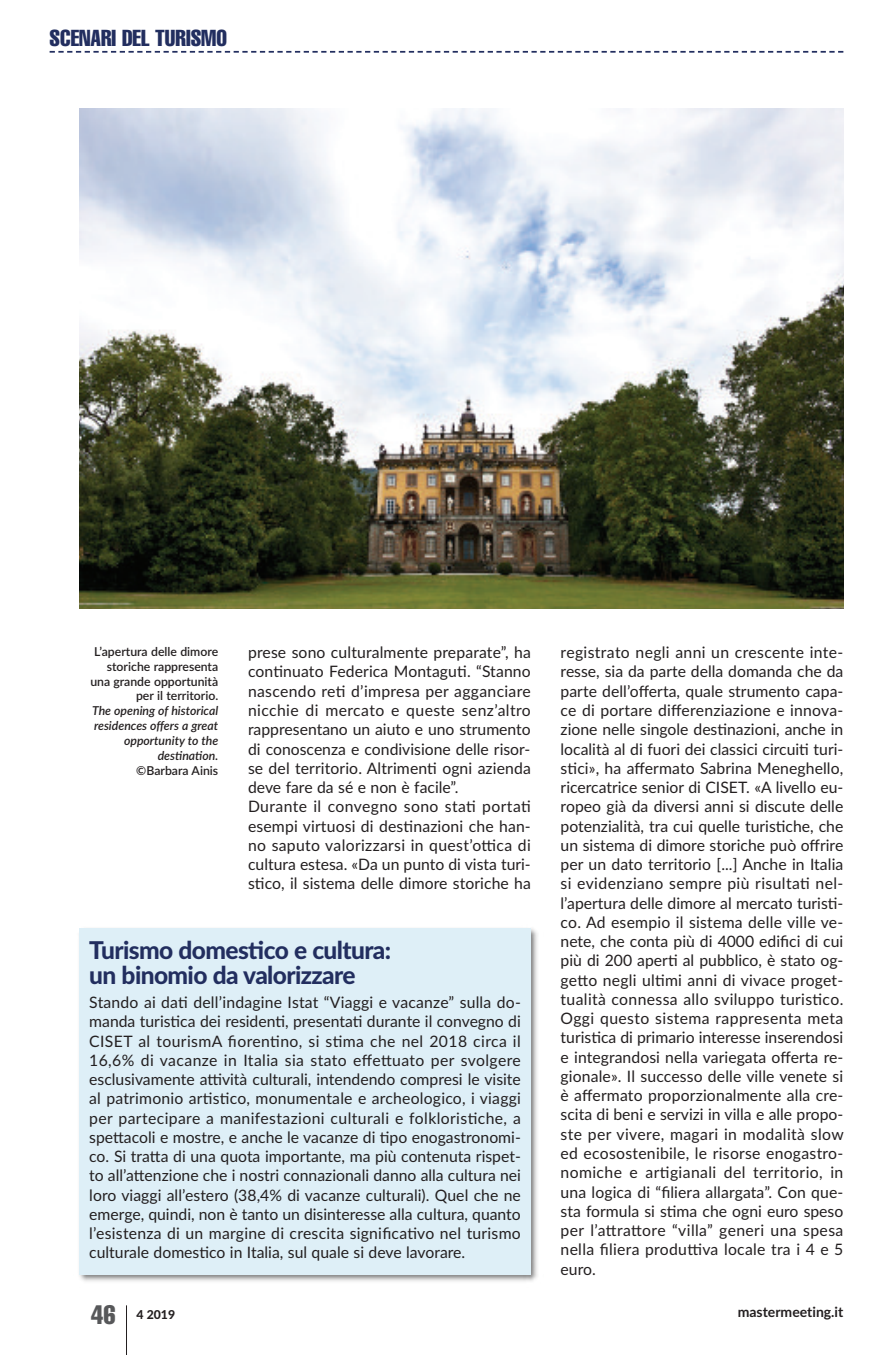
<style>
.page{position:relative;width:893px;height:1355px;background:#fff}
.page>*{position:absolute;margin:0;border:0;box-sizing:border-box;transform-origin:0 0}
.t1{font:extra-condensed 26.25px "Helvetica";color:#57585a}
.t2{font:800 24.5px/24.5px "Lato";letter-spacing:-.025em;color:#222e5f}
.t3{font:extra-condensed 22.75px "Helvetica";color:#222e5f}
.t4{font:15.75px/19.2px "Lato";letter-spacing:.005em;color:#231f20;text-align:justify}
.t5{font:700 14px "Lato";color:#231f20}
.t6{font:600 12.25px/14.9px "Lato";color:#231f20;text-align:right}
.t7{font:italic 600 12.25px/14.9px "Lato";color:#231f20;text-align:right}
.t8{font:800 12.25px "Lato";color:#231f20}
</style>
<div class="page">
<hr style="left:126px;top:1305px;width:1px;height:49px;background:#231f20">
<svg style="left:50px;top:51px;width:793px;height:2px"></svg>
<img style="left:79px;top:928px;width:459px;height:354px">
<div style="left:79px;top:927px;width:452px;height:347px;background:#deeff7"></div>
<img style="left:79px;top:108px;width:764px;height:500px">
<h3 class="t3" style="left:50px;top:30px;width:179px">SCENARI DEL TURISMO</h3>
<p class="t4" style="left:248px;top:643px;width:284px;text-align:left">prese sono culturalmente preparate”, ha continuato Federica Montaguti. “Stanno nascendo reti d’impresa per agganciare nicchie di mercato e queste senz’altro rappresentano un aiuto e uno strumento di conoscenza e condivisione delle risor&shy;se del territorio. Altrimenti ogni azienda deve fare da sé e non è facile”.<br>Durante il convegno sono stati portati esempi virtuosi di destinazioni che han&shy;no saputo valorizzarsi in quest’ottica di cultura estesa. «Da un punto di vista turi&shy;stico, il sistema delle dimore storiche ha</p>
<p class="t4" style="left:561px;top:643px;width:285px">registrato negli anni un crescente inte&shy;resse, sia da parte della domanda che da parte dell’offerta, quale strumento capa&shy;ce di portare differenziazione e innova&shy;zione nelle singole destinazioni, anche in località al di fuori dei classici circuiti turi&shy;stici», ha affermato Sabrina Meneghello, ricercatrice senior di CISET. «A livello eu&shy;ropeo già da diversi anni si discute delle potenzialità, tra cui quelle turistiche, che un sistema di dimore storiche può offrire per un dato territorio [...] Anche in Italia si evidenziano sempre più risultati nel&shy;l’apertura delle dimore al mercato turisti&shy;co. Ad esempio il sistema delle ville ve&shy;nete, che conta più di 4000 edifici di cui più di 200 aperti al pubblico, è stato og&shy;getto negli ultimi anni di vivace proget&shy;tualità connessa allo sviluppo turistico.<br>Oggi questo sistema rappresenta meta turistica di primario interesse inserendosi e integrandosi nella variegata offerta re&shy;gionale». Il successo delle ville venete si è affermato proporzionalmente alla cre&shy;scita di beni e servizi in villa e alle propo&shy;ste per vivere, magari in modalità slow ed ecosostenibile, le risorse enogastro&shy;nomiche e artigianali del territorio, in una logica di “filiera allargata”. Con que&shy;sta formula si stima che ogni euro speso per l’attrattore “villa” generi una spesa nella filiera produttiva locale tra i 4 e 5 euro.</p>
<p class="t6" style="left:90px;top:644px;width:129px">L’apertura delle dimore storiche rappresenta una grande opportunità per il territorio.</p>
<p class="t7" style="left:92px;top:703px;width:128px">The opening of historical residences offers a great opportunity to the destination.</p>
<p class="t6" style="left:136px;top:763px;width:83px">©Barbara Ainis</p>
<h2 class="t2" style="left:89px;top:938px;width:303px">turismo domestico e cultura: un binomio da valorizzare</h2>
<p class="t4" style="left:89px;top:992px;width:433px">Stando ai dati dell’indagine Istat “Viaggi e vacanze” sulla do&shy;manda turistica dei residenti, presentati durante il convegno di CISET al tourismA fiorentino, si stima che nel 2018 circa il 16,6% di vacanze in Italia sia stato effettuato per svolgere esclusivamente attività culturali, intendendo compresi le visite al patrimonio artistico, monumentale e archeologico, i viaggi per partecipare a manifestazioni culturali e folkloristiche, a spettacoli e mostre, e anche le vacanze di tipo enogastronomi&shy;co. Si tratta di una quota importante, ma più contenuta rispet&shy;to all’attenzione che i nostri connazionali danno alla cultura nei loro viaggi all’estero (38,4% di vacanze culturali). Quel che ne emerge, quindi, non è tanto un disinteresse alla cultura, quanto l’esistenza di un margine di crescita significativo nel turismo culturale domestico in Italia, sul quale si deve lavorare.</p>
<h1 class="t1" style="left:91px;top:1305px;width:26px">46</h1>
<p class="t8" style="left:136px;top:1307px;width:40px">4 2019</p>
<p class="t5" style="left:738px;top:1303px;width:107px">mastermeeting.it</p>
</div>
